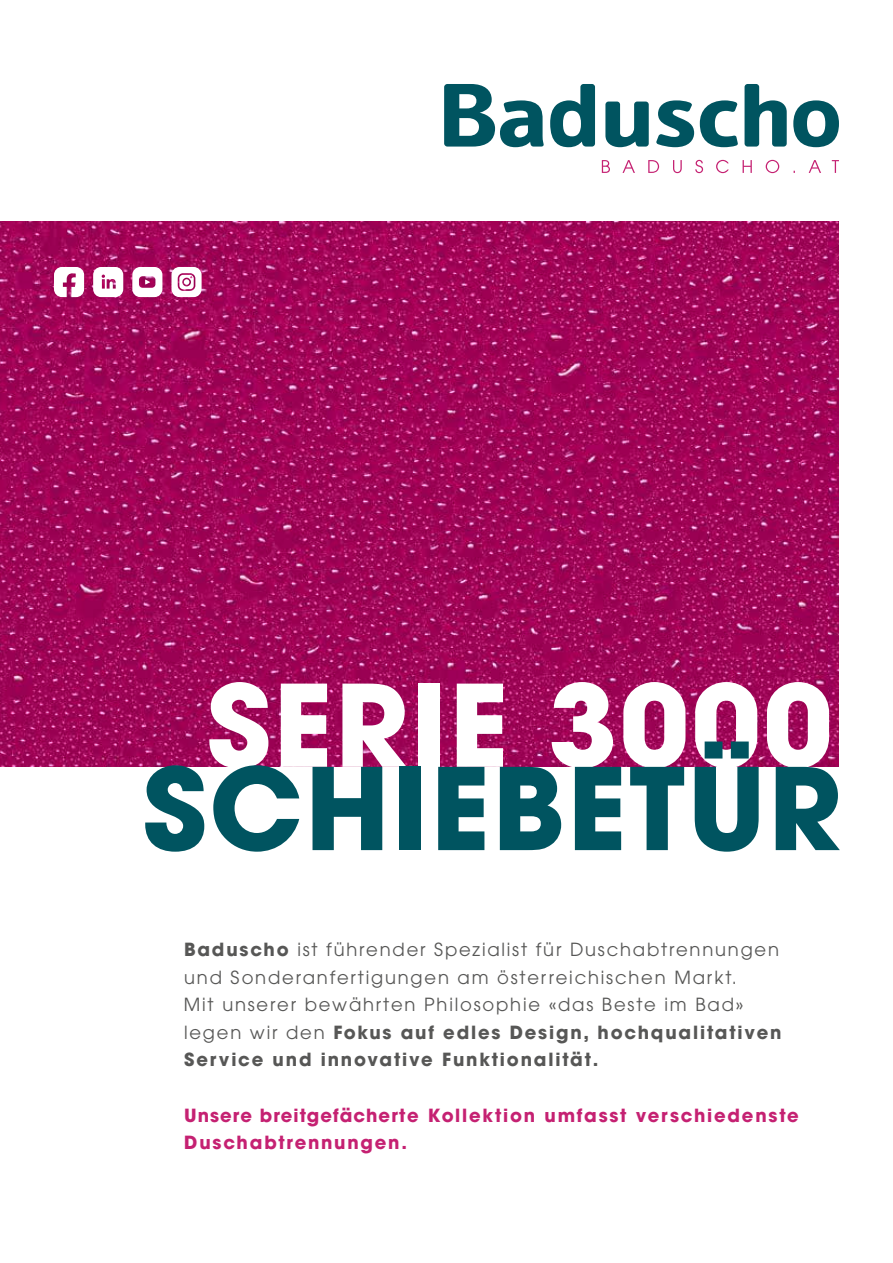
<style>
.page{position:relative;width:893px;height:1263px;background:#fff}
.page>*{position:absolute;margin:0;border:0;box-sizing:border-box;transform-origin:0 0}
.t1{font:700 112.5px "ITC Avant Garde Pro";letter-spacing:.02em;color:#005460}
.t2{font:700 112.5px "ITC Avant Garde Pro";letter-spacing:.02em;color:#fff}
.t3{font:18px/27.6px "ITC Avant Garde Pro";letter-spacing:.1em;color:#575756}
.t4{font:700 18px/27.6px "ITC Avant Garde Pro";letter-spacing:.1em;color:#c52172}
.s1{font-weight:700}
</style>
<div class="page">
<img style="left:0;top:222px;width:838px;height:545px">
<svg style="left:132px;top:267px;width:30px;height:30px"></svg>
<svg style="left:171px;top:267px;width:31px;height:30px"></svg>
<svg style="left:54px;top:267px;width:30px;height:30px"></svg>
<svg style="left:93px;top:267px;width:30px;height:30px"></svg>
<svg style="left:602px;top:160px;width:237px;height:13px"></svg>
<svg style="left:444px;top:84px;width:395px;height:63px"></svg>
<h1 class="t2" style="left:207px;top:650px;width:628px">SERIE 3000</h1>
<h1 class="t1" style="left:142px;top:733px;width:701px">SCHIEBETÜR</h1>
<p class="t3" style="left:184px;top:935px;width:599px"><span class="s1">Baduscho</span> ist führender Spezialist für Duschabtrennungen und Sonderanfertigungen am österreichischen Markt.<br>Mit unserer bewährten Philosophie «das Beste im Bad» legen wir den <span class="s1">Fokus auf edles Design, hochqualitativen Service und innovative Funktionalität.</span></p>
<p class="t4" style="left:184px;top:1101px;width:616px">Unsere breitgefächerte Kollektion umfasst verschiedenste<br>Duschabtrennungen.</p>
</div>
